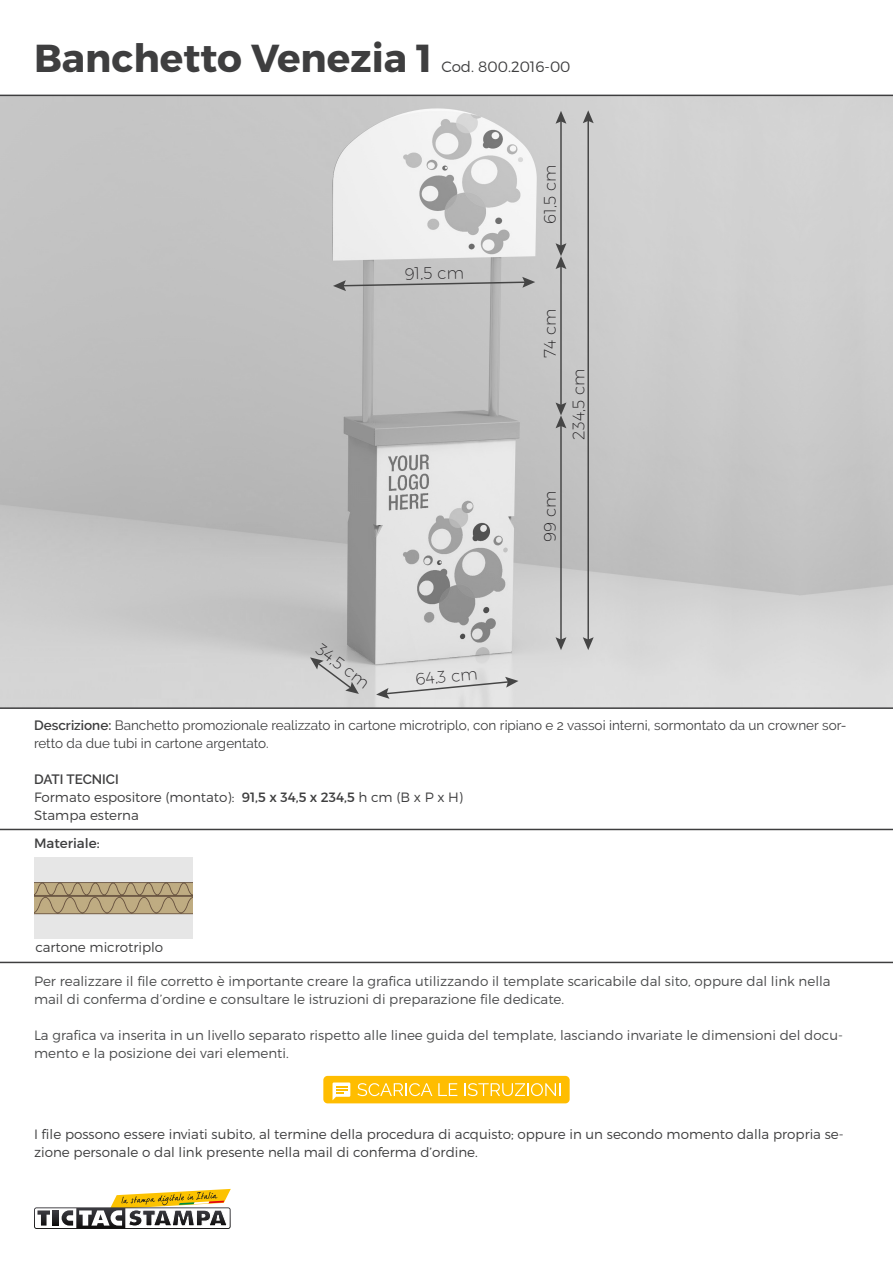
<style>
.page{position:relative;width:893px;height:1263px;background:#fff}
.page>*{position:absolute;margin:0;border:0;box-sizing:border-box;transform-origin:0 0}
.t1{font:700 39px "Montserrat";color:#3e3e3f}
.t2{font:200 16.65px "Montserrat";color:#211f21}
.t3{font:300 15px "Montserrat";color:#3e3e3f}
.t4{font:300 13.5px/18px "Montserrat";color:#4b4c4d}
.t5{font:300 13.5px/18px "Montserrat";color:#3e3e3f}
.t6{font:13.5px/18px "Raleway";color:#3e3e3f}
.t7{font:600 13.5px "Raleway";color:#3e3e3f}
.t8{font:13.5px "Montserrat";color:#3e3e3f}
.s1{font-weight:600}
.s2{font-weight:400}
</style>
<div class="page">
<img style="left:0;top:96px;width:800px;height:611px">
<hr style="left:560px;top:424px;width:2px;height:217px;background:#454545">
<svg style="left:556px;top:637px;width:10px;height:13px"></svg>
<hr style="left:560px;top:265px;width:2px;height:142px;background:#454545">
<svg style="left:556px;top:402px;width:10px;height:26px"></svg>
<hr style="left:560px;top:120px;width:2px;height:127px;background:#454545">
<svg style="left:556px;top:111px;width:10px;height:13px"></svg>
<svg style="left:556px;top:243px;width:10px;height:26px"></svg>
<svg style="left:333px;top:277px;width:202px;height:14px;background:#b1b1b1"></svg>
<hr style="left:587px;top:119px;width:2px;height:522px;background:#454545">
<svg style="left:583px;top:110px;width:11px;height:13px"></svg>
<svg style="left:583px;top:637px;width:11px;height:13px"></svg>
<svg style="left:376px;top:677px;width:142px;height:22px;background:#d4d4d4"></svg>
<svg style="left:310px;top:657px;width:49px;height:37px;background:#c4c4c4"></svg>
<svg style="left:34px;top:1189px;width:197px;height:40px"></svg>
<hr style="left:0;top:95px;width:893px;height:1px;background:#3e3e3f">
<hr style="left:0;top:707px;width:893px;height:2px;background:#3e3e3f">
<hr style="left:0;top:962px;width:893px;height:1px;background:#3e3e3f">
<hr style="left:0;top:829px;width:893px;height:1px;background:#3e3e3f">
<div style="left:323px;top:1076px;width:247px;height:27px;background:#ffbd00;border-radius:4px"></div>
<svg style="left:333px;top:1082px;width:17px;height:18px"></svg>
<svg style="left:357px;top:1083px;width:75px;height:13px"></svg>
<svg style="left:438px;top:1083px;width:19px;height:13px"></svg>
<svg style="left:464px;top:1083px;width:96px;height:13px"></svg>
<img style="left:34px;top:857px;width:158px;height:81px">
<p class="t1" style="left:34px;top:34px;width:400px">Banchetto Venezia 1</p>
<p class="t3" style="left:441px;top:57px;width:131px">Cod. 800.2016-00</p>
<p class="t2" style="left:540px;top:224px;width:61px;rotate:-90deg">61,5 cm</p>
<p class="t2" style="left:404px;top:263px;width:61px;rotate:-1deg">91,5 cm</p>
<p class="t2" style="left:324px;top:639px;width:63px;rotate:37deg">34,5 cm</p>
<p class="t2" style="left:415px;top:669px;width:64px;rotate:-5deg">64,3 cm</p>
<p class="t2" style="left:540px;top:358px;width:51px;rotate:-90deg">74 cm</p>
<p class="t2" style="left:569px;top:439px;width:73px;rotate:-90deg">234,5 cm</p>
<p class="t2" style="left:540px;top:542px;width:53px;rotate:-90deg">99 cm</p>
<p class="t6" style="left:34px;top:717px;width:814px"><span class="s1">Descrizione:</span> Banchetto promozionale realizzato in cartone microtriplo, con ripiano e 2 vassoi interni, sormontato da un crowner sor&shy;retto da due tubi in cartone argentato.</p>
<p class="t7" style="left:34px;top:772px;width:86px">DATI TECNICI</p>
<p class="t5" style="left:34px;top:788px;width:431px">Formato espositore (montato): <span class="s2">91,5 x 34,5 x 234,5</span> h cm (B x P x H)</p>
<p class="t5" style="left:34px;top:806px;width:106px">Stampa esterna</p>
<p class="t8" style="left:34px;top:835px;width:67px">Materiale:</p>
<p class="t5" style="left:36px;top:938px;width:129px">cartone microtriplo</p>
<p class="t4" style="left:34px;top:972px;width:798px">Per realizzare il file corretto è importante creare la grafica utilizzando il template scaricabile dal sito, oppure dal link nella mail di conferma d’ordine e consultare le istruzioni di preparazione file dedicate.</p>
<p class="t4" style="left:34px;top:1026px;width:810px">La grafica va inserita in un livello separato rispetto alle linee guida del template, lasciando invariate le dimensioni del docu&shy;mento e la posizione dei vari elementi.</p>
<p class="t5" style="left:34px;top:1125px;width:811px">I file possono essere inviati subito, al termine della procedura di acquisto; oppure in un secondo momento dalla propria se&shy;zione personale o dal link presente nella mail di conferma d’ordine.</p>
</div>
